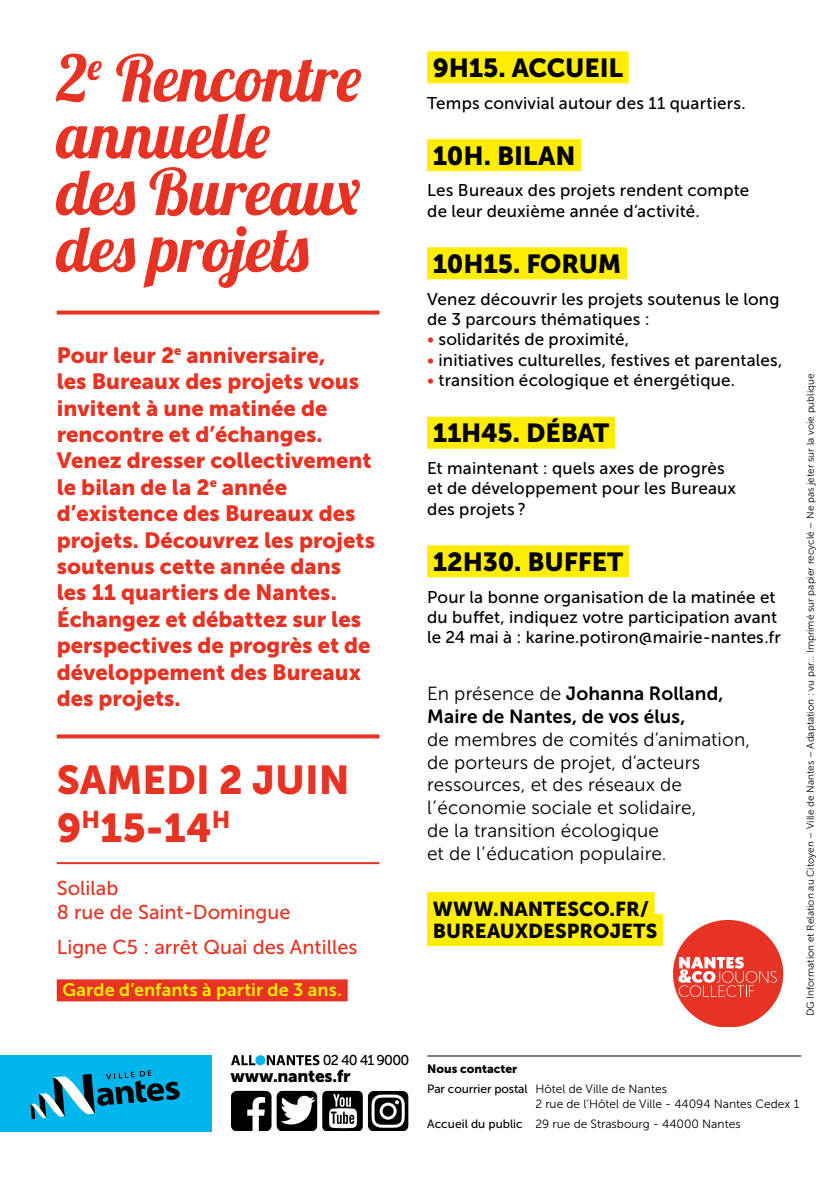
<style>
.page{position:relative;width:840px;height:1191px;background:#fff}
.page>*{position:absolute;margin:0;border:0;box-sizing:border-box;transform-origin:0 0}
.t1{font:64px/56.8px "Lobster 1.4";color:#e63323}
.t2{font:40px/48px "Museo Sans 900";color:#e63323}
.t3{font:26px "Museo Sans 900";letter-spacing:-.01em;color:#000}
.t4{font:22px/26.4px "Museo Sans 900";color:#e63323}
.t5{font:20px/24px "Museo Sans 500";color:#e63323}
.t6{font:20px/22px "Museo Sans 900";letter-spacing:.005em;color:#000}
.t7{font:19px/22.8px "Museo Sans 300";letter-spacing:.005em;color:#000}
.t8{font:19px/22.8px "Museo Sans 700";letter-spacing:.005em;color:#000}
.t9{font:18px "Museo Sans 700";letter-spacing:.01em;color:#ffed00}
.t10{font:17.2px "Museo Sans 900";letter-spacing:-.015em;color:#000}
.t11{font:17px/20.4px "Museo Sans 500";letter-spacing:.01em;color:#000}
.t12{font:14.2px "Museo Sans 500";letter-spacing:-.06em;color:#000}
.t13{font:12px/14.4px "Museo Sans 300";color:#000}
.t14{font:12px "Museo Sans 900";color:#000}
.t15{font:10px "Museo Sans 300";color:#000}
.s1{color:#e63323}
.s2{font-family:"Museo Sans 300"}
.s3{font-family:"Museo Sans 500"}
</style>
<div class="page">
<div style="left:672px;top:920px;width:110px;height:107px;background:#e63323;border-radius:50%"></div>
<svg style="left:678px;top:956px;width:98px;height:41px"></svg>
<div style="left:0;top:1054px;width:211px;height:77px;background:#00b6ed"></div>
<svg style="left:30px;top:1070px;width:150px;height:49px"></svg>
<svg style="left:231px;top:1055px;width:88px;height:10px"></svg>
<svg style="left:231px;top:1090px;width:131px;height:40px"></svg>
<svg style="left:368px;top:1091px;width:40px;height:39px"></svg>
<hr style="left:427px;top:1055px;width:373px;height:1px;background:#000">
<svg style="left:57px;top:310px;width:322px;height:4px"></svg>
<svg style="left:57px;top:734px;width:322px;height:4px"></svg>
<hr style="left:57px;top:862px;width:322px;height:2px;background:#e63323">
<div style="left:427px;top:51px;width:201px;height:32px;background:#ffed00"></div>
<div style="left:427px;top:139px;width:154px;height:32px;background:#ffed00"></div>
<div style="left:427px;top:247px;width:199px;height:32px;background:#ffed00"></div>
<div style="left:427px;top:417px;width:187px;height:32px;background:#ffed00"></div>
<div style="left:427px;top:545px;width:201px;height:32px;background:#ffed00"></div>
<div style="left:427px;top:892px;width:227px;height:32px;background:#ffed00"></div>
<div style="left:427px;top:914px;width:236px;height:32px;background:#ffed00"></div>
<div style="left:57px;top:979px;width:290px;height:22px;background:#e63323"></div>
<h1 class="t1" style="left:57px;top:49px;width:305px">2<sup>e</sup> Rencontre annuelle des Bureaux des projets</h1>
<p class="t4" style="left:57px;top:342px;width:320px">Pour leur 2<sup>e</sup> anniversaire,<br>les Bureaux des projets vous invitent à une matinée de rencontre et d’échanges.<br>Venez dresser collectivement le bilan de la 2<sup>e</sup> année d’existence des Bureaux des projets. Découvrez les projets soutenus cette année dans les 11 quartiers de Nantes.<br>Échangez et débattez sur les perspectives de progrès et de développement des Bureaux des projets.</p>
<h2 class="t2" style="left:57px;top:756px;width:294px">SAMEDI 2 JUIN<br>9<sup>H</sup>15-14<sup>H</sup></h2>
<p class="t5" style="left:57px;top:875px;width:235px">Solilab<br>8 rue de Saint-Domingue</p>
<p class="t5" style="left:57px;top:935px;width:302px">Ligne C5 : arrêt Quai des Antilles</p>
<p class="t9" style="left:62px;top:980px;width:281px">Garde d’enfants à partir de 3 ans.</p>
<p class="t12" style="left:323px;top:1052px;width:88px">02 40 41 9000</p>
<p class="t10" style="left:230px;top:1066px;width:121px">www.nantes.fr</p>
<h3 class="t3" style="left:432px;top:53px;width:191px">9H15. ACCUEIL</h3>
<p class="t11" style="left:427px;top:93px;width:320px">Temps convivial autour des 11 quartiers.</p>
<h3 class="t3" style="left:432px;top:141px;width:144px">10H. BILAN</h3>
<p class="t11" style="left:427px;top:180px;width:323px">Les Bureaux des projets rendent compte de leur deuxième année d’activité.</p>
<h3 class="t3" style="left:432px;top:249px;width:190px">10H15. FORUM</h3>
<p class="t11" style="left:427px;top:288px;width:353px">Venez découvrir les projets soutenus le long de 3 parcours thématiques :</p>
<p class="t11" style="left:427px;top:329px;width:203px"><span class="s1">•</span> solidarités de proximité,</p>
<p class="t11" style="left:427px;top:350px;width:356px"><span class="s1">•</span> initiatives culturelles, festives et parentales,</p>
<p class="t11" style="left:427px;top:370px;width:309px"><span class="s1">•</span> transition écologique et énergétique.</p>
<h3 class="t3" style="left:432px;top:418px;width:178px">11H45. DÉBAT</h3>
<p class="t11" style="left:427px;top:458px;width:310px">Et maintenant : quels axes de progrès et de développement pour les Bureaux des projets ?</p>
<h3 class="t3" style="left:432px;top:547px;width:192px">12H30. BUFFET</h3>
<p class="t11" style="left:427px;top:586px;width:355px">Pour la bonne organisation de la matinée et du buffet, indiquez votre participation avant le 24 mai à : karine.potiron@mairie-nantes.fr</p>
<p class="t8" style="left:427px;top:682px;width:297px"><span class="s2">En présence de</span> Johanna Rolland,<br>Maire de Nantes, de vos élus,</p>
<p class="t7" style="left:427px;top:728px;width:324px">de membres de comités d’animation, de porteurs de projet, d’acteurs ressources, et des réseaux de l’économie sociale et solidaire,<br>de la transition écologique<br>et de l’éducation populaire.</p>
<p class="t6" style="left:432px;top:898px;width:226px">WWW.NANTESCO.FR/<br>BUREAUXDESPROJETS</p>
<p class="t15" style="left:804px;top:1016px;width:644px;rotate:-90deg">DG Information et Relation au Citoyen – Ville de Nantes – Adaptation : vu par… Imprimé sur papier recyclé – Ne pas jeter sur la voie publique</p>
<p class="t14" style="left:427px;top:1062px;width:91px">Nous contacter</p>
<p class="t13" style="left:535px;top:1082px;width:265px;text-indent:-108px"><span class="s3">Par courrier postal</span> Hôtel de Ville de Nantes<br>2 rue de l’Hôtel de Ville - 44094 Nantes Cedex 1</p>
<p class="t13" style="left:427px;top:1116px;width:315px"><span class="s3">Accueil du public</span> 29 rue de Strasbourg - 44000 Nantes</p>
</div>
